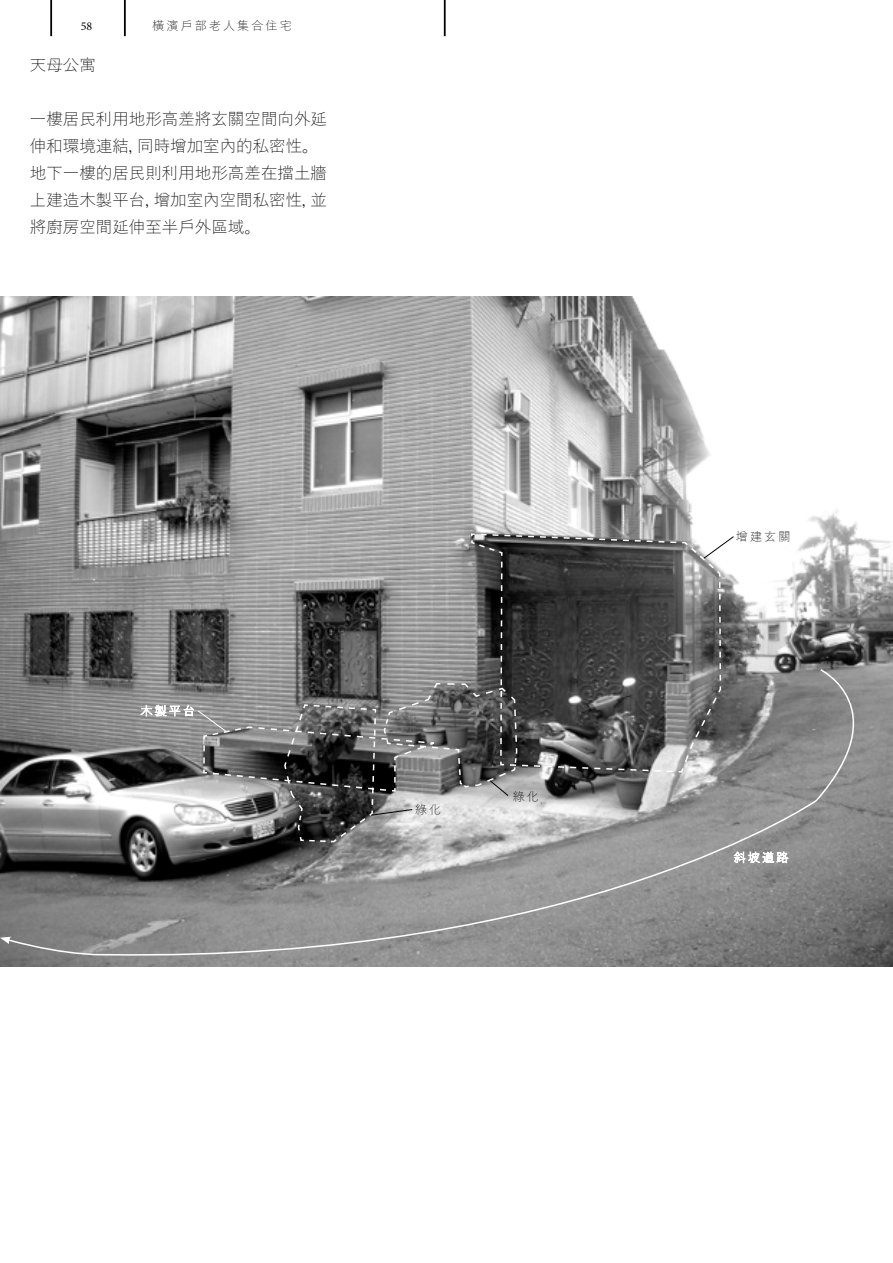
<style>
.page{position:relative;width:893px;height:1263px;background:#fff}
.page>*{position:absolute;margin:0;border:0;box-sizing:border-box;transform-origin:0 0}
.t1{font:300 16.5px/27px "Yu Gothic";color:#000}
.t2{font:300 12px "Yu Gothic";letter-spacing:.18em;color:#000}
.t3{font:12px "Minion Pro";color:#000}
</style>
<div class="page">
<hr style="left:50px;top:0;width:2px;height:36px;background:#000">
<hr style="left:124px;top:0;width:2px;height:36px;background:#000">
<hr style="left:444px;top:0;width:2px;height:36px;background:#000">
<img style="left:0;top:297px;width:893px;height:669px">
<svg style="left:6px;top:668px;width:887px;height:293px;background:#838383"></svg>
<svg style="left:0;top:937px;width:11px;height:7px"></svg>
<svg style="left:140px;top:533px;width:595px;height:310px;background:#777"></svg>
<svg style="left:734px;top:851px;width:55px;height:12px"></svg>
<p class="t3" style="left:81px;top:18px;width:13px">58</p>
<p class="t2" style="left:152px;top:15px;width:141px">橫濱戶部老人集合住宅</p>
<p class="t1" style="left:30px;top:49px;width:67px">天母公寓</p>
<p class="t1" style="left:30px;top:103px;width:298px">一樓居民利用地形高差將玄關空間向外延伸和環境連結，同時增加室內的私密性。地下一樓的居民則利用地形高差在擋土牆上建造木製平台，增加室內空間私密性，並將廚房空間延伸至半戶外區域。</p>
<p class="t2" style="left:415px;top:798px;width:28px">綠化</p>
<p class="t2" style="left:513px;top:785px;width:28px">綠化</p>
<p class="t2" style="left:736px;top:525px;width:56px">增建玄關</p>
</div>
